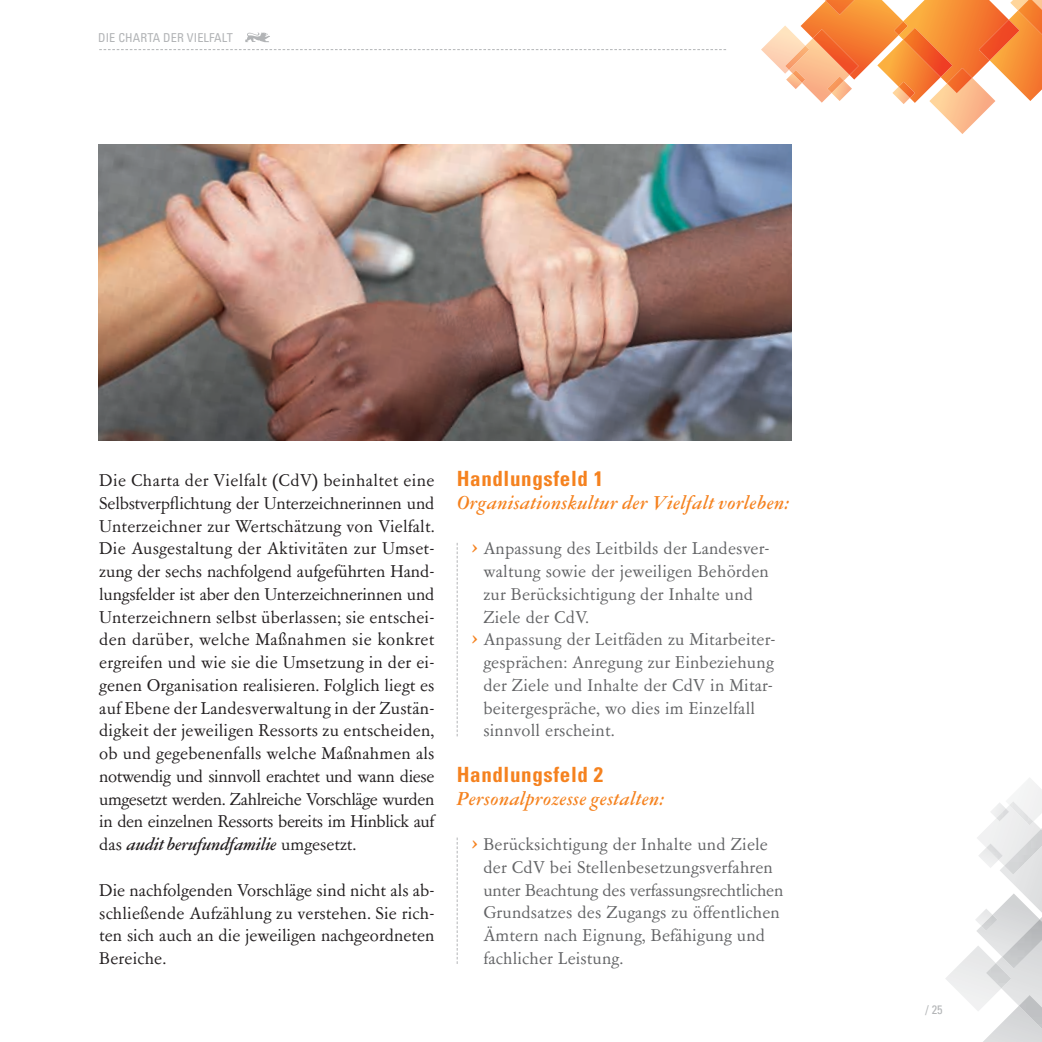
<style>
.page{position:relative;width:1042px;height:1042px;background:#fff}
.page>*{position:absolute;margin:0;border:0;box-sizing:border-box;transform-origin:0 0}
.t1{font:21px "Garamont Amst SB Med Ita";letter-spacing:.03em;color:#f5821f}
.t2{font:700 condensed 21px "Univers";letter-spacing:.03em;color:#f5821f}
.t3{font:19.25px/22.8px "Garamont Amst SB";letter-spacing:-.02em;color:#231f20;text-align:justify}
.t4{font:19.25px/22.8px "Garamont Amst SB";letter-spacing:.01em;color:#636466}
.t5{font:19.25px "Garamont Amst SB Med Ita";color:#231f20}
.t6{font:condensed 12.25px "Univers";letter-spacing:.01em;color:#b2b4b6}
.s1{font-family:"Garamont Amst SB"}
.s2{font-weight:500;font-size:29.75px;color:#f5821f}
</style>
<div class="page">
<svg style="left:99px;top:49px;width:627px;height:1px"></svg>
<svg style="left:245px;top:32px;width:25px;height:10px"></svg>
<svg style="left:945px;top:778px;width:97px;height:264px"></svg>
<img style="left:1004px;top:829px;width:38px;height:45px">
<svg style="left:761px;top:0;width:281px;height:134px"></svg>
<img style="left:813px;top:29px;width:45px;height:46px">
<img style="left:894px;top:21px;width:14px;height:14px">
<img style="left:825px;top:0;width:43px;height:15px">
<svg style="left:457px;top:543px;width:1px;height:193px"></svg>
<svg style="left:457px;top:837px;width:1px;height:127px"></svg>
<img style="left:98px;top:145px;width:694px;height:295px">
<p class="t6" style="left:98px;top:30px;width:136px">DIE CHARTA D ER VIELFALT</p>
<p class="t3" style="left:99px;top:470px;width:337px">Die Charta der Vielfalt (CdV) beinhaltet eine Selbstverpflichtung der Unterzeichnerinnen und Unterzeichner zur Wertschätzung von Vielfalt.<br>Die Ausgestaltung der Aktivitäten zur Umset&shy;zung der sechs nachfolgend aufgeführten Hand&shy;lungsfelder ist aber den Unterzeichnerinnen und Unterzeichnern selbst überlassen; sie entschei&shy;den darüber, welche Maßnahmen sie konkret ergreifen und wie sie die Umsetzung in der ei&shy;genen Organisation realisieren. Folglich liegt es auf Ebene der Landesverwaltung in der Zustän&shy;digkeit der jeweiligen Ressorts zu entscheiden, ob und gegebenenfalls welche Maßnahmen als notwendig und sinnvoll erachtet und wann diese umgesetzt werden. Zahlreiche Vorschläge wurden in den einzelnen Ressorts bereits im Hinblick auf</p>
<p class="t5" style="left:99px;top:835px;width:258px"><span class="s1">das</span> audit berufundfamilie <span class="s1">umgesetzt.</span></p>
<p class="t3" style="left:99px;top:879px;width:337px">Die nachfolgenden Vorschläge sind nicht als ab&shy;schließende Aufzählung zu verstehen. Sie rich&shy;ten sich auch an die jeweiligen nachgeordneten Bereiche.</p>
<p class="t2" style="left:457px;top:466px;width:148px">Handlungsfeld 1</p>
<p class="t1" style="left:457px;top:492px;width:334px">Organisationskultur der Vielfalt vorleben:</p>
<p class="t4" style="left:472px;top:538px;width:299px"><span class="s2">›</span> Anpassung des Leitbilds der Landesver-</p>
<p class="t4" style="left:483px;top:561px;width:287px">waltung sowie der jeweiligen Behörden</p>
<p class="t4" style="left:483px;top:583px;width:271px">zur Berücksichtigung der Inhalte und</p>
<p class="t4" style="left:483px;top:606px;width:107px">Ziele der CdV.</p>
<p class="t4" style="left:472px;top:629px;width:304px"><span class="s2">›</span> Anpassung der Leitfäden zu Mitarbeiter-</p>
<p class="t4" style="left:483px;top:652px;width:292px">gesprächen: Anregung zur Einbeziehung</p>
<p class="t4" style="left:483px;top:674px;width:291px">der Ziele und Inhalte der CdV in Mitar-</p>
<p class="t4" style="left:483px;top:697px;width:273px">beitergespräche, wo dies im Einzelfall</p>
<p class="t4" style="left:483px;top:720px;width:133px">sinnvoll erscheint.</p>
<p class="t2" style="left:457px;top:761px;width:148px">Handlungsfeld 2</p>
<p class="t1" style="left:457px;top:788px;width:209px">Personalprozesse gestalten:</p>
<p class="t4" style="left:483px;top:834px;width:301px;text-indent:-12px"><span class="s2">›</span> Berücksichtigung der Inhalte und Ziele der CdV bei Stellenbesetzungsverfahren unter Beachtung des verfassungsrechtlichen Grundsatzes des Zugangs zu öffentlichen Ämtern nach Eignung, Befähigung und fachlicher Leistung.</p>
<p class="t6" style="left:925px;top:1002px;width:19px">/ 25</p>
</div>
